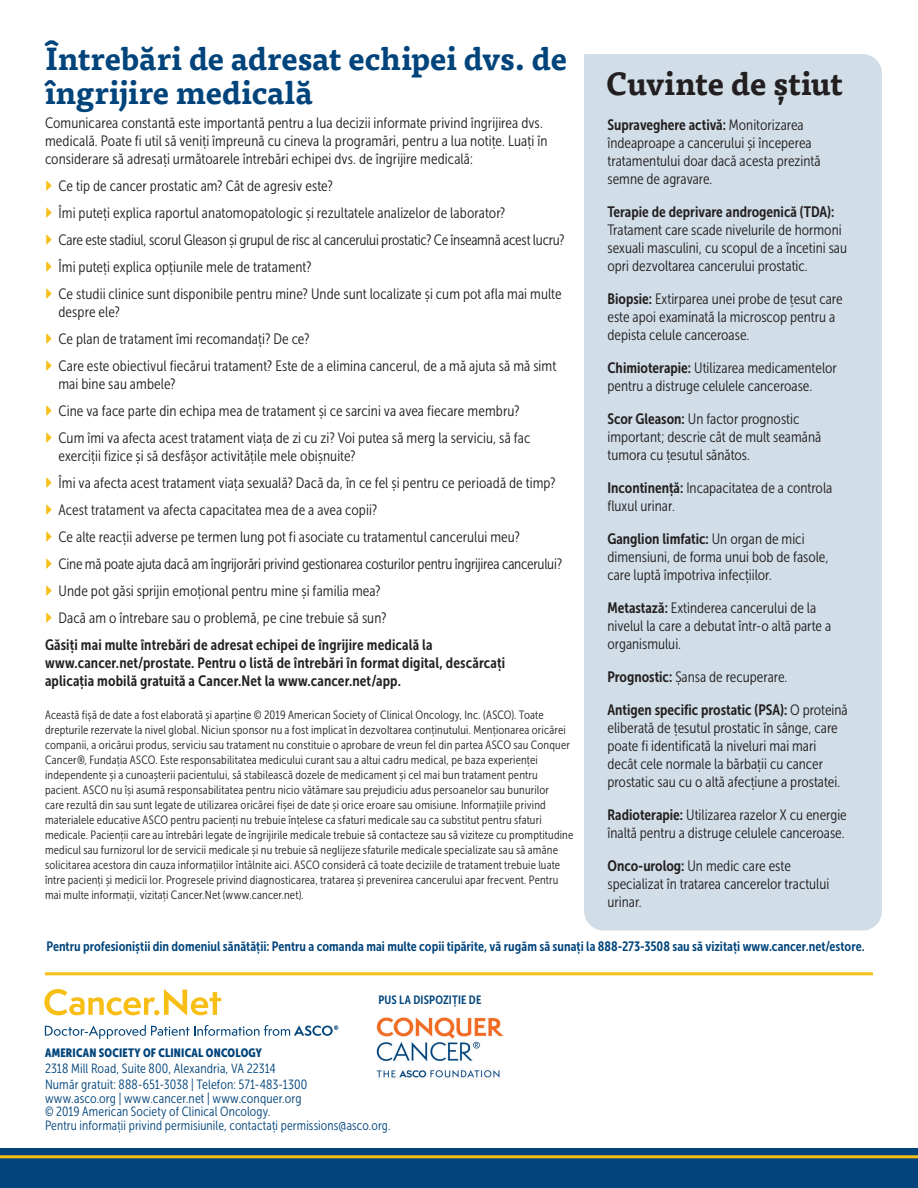
<style>
.page{position:relative;width:918px;height:1188px;background:#fff}
.page>*{position:absolute;margin:0;border:0;box-sizing:border-box;transform-origin:0 0}
.t1{font:700 31.5px/34.5px "Tisa Pro";letter-spacing:-.005em;color:#00447b}
.t2{font:700 31.5px "Tisa Pro";letter-spacing:-.01em;color:#231f20}
.t3{font:15px/18px "Museo Sans Cond 300";color:#231f20}
.t4{font:15px "Museo Sans Cond 700";letter-spacing:.01em;color:#231f20}
.t5{font:13.5px "Museo Sans Cond 700";color:#00447b}
.t6{font:13.35px/13.5px "Museo Sans Cond 300";letter-spacing:.01em;color:#00447b}
.t7{font:12px/15px "Museo Sans Cond 300";letter-spacing:.015em;color:#231f20}
.t8{font:12px "Museo Sans Cond 900";letter-spacing:.015em;color:#00447b}
.t9{font:12px "Museo Sans Cond 700";letter-spacing:.015em;color:#00447b}
.s1{font-family:"Museo Sans Cond 700"}
</style>
<div class="page">
<div style="left:584px;top:54px;width:298px;height:877px;background:#d1dee7"></div>
<hr style="left:45px;top:972px;width:828px;height:3px;background:#f7be16">
<img style="left:376px;top:1017px;width:128px;height:61px">
<div style="left:0;top:1148px;width:918px;height:40px;background:#00447b"></div>
<hr style="left:0;top:1155px;width:918px;height:3px;background:#f7be16">
<svg style="left:44px;top:989px;width:177px;height:27px"></svg>
<svg style="left:45px;top:1025px;width:293px;height:14px"></svg>
<h2 class="t1" style="left:45px;top:40px;width:524px">Întrebări de adresat echipei dvs. de îngrijire medicală</h2>
<p class="t3" style="left:45px;top:114px;width:504px">Comunicarea constantă este importantă pentru a lua decizii informate privind îngrijirea dvs. medicală. Poate fi util să veniți împreună cu cineva la programări, pentru a lua notițe. Luați în considerare să adresați următoarele întrebări echipei dvs. de îngrijire medicală:</p>
<p class="t3" style="left:58px;top:177px;width:276px">Ce tip de cancer prostatic am? Cât de agresiv este?</p>
<p class="t3" style="left:58px;top:204px;width:448px">Îmi puteți explica raportul anatomopatologic și rezultatele analizelor de laborator?</p>
<p class="t3" style="left:58px;top:231px;width:508px">Care este stadiul, scorul Gleason și grupul de risc al cancerului prostatic? Ce înseamnă acest lucru?</p>
<p class="t3" style="left:58px;top:258px;width:255px">Îmi puteți explica opțiunile mele de tratament?</p>
<p class="t3" style="left:58px;top:285px;width:505px">Ce studii clinice sunt disponibile pentru mine? Unde sunt localizate și cum pot afla mai multe despre ele?</p>
<p class="t3" style="left:58px;top:330px;width:252px">Ce plan de tratament îmi recomandați? De ce?</p>
<p class="t3" style="left:58px;top:357px;width:499px">Care este obiectivul fiecărui tratament? Este de a elimina cancerul, de a mă ajuta să mă simt mai bine sau ambele?</p>
<p class="t3" style="left:58px;top:402px;width:462px">Cine va face parte din echipa mea de tratament și ce sarcini va avea fiecare membru?</p>
<p class="t3" style="left:58px;top:429px;width:474px">Cum îmi va afecta acest tratament viața de zi cu zi? Voi putea să merg la serviciu, să fac exerciții fizice și să desfășor activitățile mele obișnuite?</p>
<p class="t3" style="left:58px;top:474px;width:499px">Îmi va afecta acest tratament viața sexuală? Dacă da, în ce fel și pentru ce perioadă de timp?</p>
<p class="t3" style="left:58px;top:501px;width:320px">Acest tratament va afecta capacitatea mea de a avea copii?</p>
<p class="t3" style="left:58px;top:528px;width:463px">Ce alte reacții adverse pe termen lung pot fi asociate cu tratamentul cancerului meu?</p>
<p class="t3" style="left:58px;top:555px;width:505px">Cine mă poate ajuta dacă am îngrijorări privind gestionarea costurilor pentru îngrijirea cancerului?</p>
<p class="t3" style="left:58px;top:582px;width:324px">Unde pot găsi sprijin emoțional pentru mine și familia mea?</p>
<p class="t3" style="left:58px;top:609px;width:329px">Dacă am o întrebare sau o problemă, pe cine trebuie să sun?</p>
<p class="t4" style="left:45px;top:637px;width:389px">Găsiți mai multe întrebări de adresat echipei de îngrijire medicală la</p>
<p class="t4" style="left:45px;top:655px;width:462px">www.cancer.net/prostate. Pentru o listă de întrebări în format digital, descărcați</p>
<p class="t4" style="left:45px;top:673px;width:357px">aplicația mobilă gratuită a Cancer.Net la www.cancer.net/app.</p>
<p class="t7" style="left:45px;top:708px;width:530px">Această fișă de date a fost elaborată și aparține © 2019 American Society of Clinical Oncology, Inc. (ASCO). Toate drepturile rezervate la nivel global. Niciun sponsor nu a fost implicat în dezvoltarea conținutului. Menționarea oricărei companii, a oricărui produs, serviciu sau tratament nu constituie o aprobare de vreun fel din partea ASCO sau Conquer Cancer®, Fundația ASCO. Este responsabilitatea medicului curant sau a altui cadru medical, pe baza experienței independente și a cunoașterii pacientului, să stabilească dozele de medicament și cel mai bun tratament pentru pacient. ASCO nu își asumă responsabilitatea pentru nicio vătămare sau prejudiciu adus persoanelor sau bunurilor<br>care rezultă din sau sunt legate de utilizarea oricărei fișei de date și orice eroare sau omisiune. Informațiile privind materialele educative ASCO pentru pacienți nu trebuie înțelese ca sfaturi medicale sau ca substitut pentru sfaturi medicale. Pacienții care au întrebări legate de îngrijirile medicale trebuie să contacteze sau să viziteze cu promptitudine medicul sau furnizorul lor de servicii medicale și nu trebuie să neglijeze sfaturile medicale specializate sau să amâne solicitarea acestora din cauza informațiilor întâlnite aici. ASCO consideră că toate deciziile de tratament trebuie luate între pacienți și medicii lor. Progresele privind diagnosticarea, tratarea și prevenirea cancerului apar frecvent. Pentru</p>
<p class="t7" style="left:45px;top:888px;width:260px">mai multe informații, vizitați Cancer.Net (www.cancer.net).</p>
<h2 class="t2" style="left:606px;top:58px;width:239px">Cuvinte de știut</h2>
<p class="t3" style="left:608px;top:116px;width:215px"><span class="s1">Supraveghere activă:</span> Monitorizarea îndeaproape a cancerului și începerea tratamentului doar dacă acesta prezintă semne de agravare.</p>
<p class="t3" style="left:608px;top:203px;width:241px"><span class="s1">Terapie de deprivare androgenică (TDA):<br></span>Tratament care scade nivelurile de hormoni sexuali masculini, cu scopul de a încetini sau opri dezvoltarea cancerului prostatic.</p>
<p class="t3" style="left:608px;top:290px;width:237px"><span class="s1">Biopsie:</span> Extirparea unei probe de țesut care este apoi examinată la microscop pentru a depista celule canceroase.</p>
<p class="t3" style="left:608px;top:359px;width:231px"><span class="s1">Chimioterapie:</span> Utilizarea medicamentelor pentru a distruge celulele canceroase.</p>
<p class="t3" style="left:608px;top:410px;width:215px"><span class="s1">Scor Gleason:</span> Un factor prognostic important; descrie cât de mult seamănă tumora cu țesutul sănătos.</p>
<p class="t3" style="left:608px;top:479px;width:226px"><span class="s1">Incontinență:</span> Incapacitatea de a controla fluxul urinar.</p>
<p class="t3" style="left:608px;top:530px;width:223px"><span class="s1">Ganglion limfatic:</span> Un organ de mici dimensiuni, de forma unui bob de fasole, care luptă împotriva infecțiilor.</p>
<p class="t3" style="left:608px;top:599px;width:225px"><span class="s1">Metastază:</span> Extinderea cancerului de la nivelul la care a debutat într-o altă parte a organismului.</p>
<p class="t3" style="left:608px;top:668px;width:181px"><span class="s1">Prognostic:</span> Șansa de recuperare.</p>
<p class="t3" style="left:608px;top:701px;width:242px"><span class="s1">Antigen specific prostatic (PSA):</span> O proteină eliberată de țesutul prostatic în sânge, care poate fi identificată la niveluri mai mari decât cele normale la bărbații cu cancer prostatic sau cu o altă afecțiune a prostatei.</p>
<p class="t3" style="left:608px;top:806px;width:241px"><span class="s1">Radioterapie:</span> Utilizarea razelor X cu energie înaltă pentru a distruge celulele canceroase.</p>
<p class="t3" style="left:608px;top:857px;width:223px"><span class="s1">Onco-urolog:</span> Un medic care este specializat în tratarea cancerelor tractului urinar.</p>
<p class="t5" style="left:46px;top:939px;width:820px">Pentru profesioniștii din domeniul sănătății: Pentru a comanda mai multe copii tipărite, vă rugăm să sunați la 888-273-3508 sau să vizitați www.cancer.net/estore.</p>
<p class="t9" style="left:379px;top:993px;width:104px">PUS LA DISPOZIȚIE DE</p>
<p class="t8" style="left:45px;top:1046px;width:218px">AMERICAN SOCIETY OF CLINICAL ONCOLOGY</p>
<p class="t6" style="left:45px;top:1060px;width:264px;line-height:16.5px">2318 Mill Road, Suite 800, Alexandria, VA 22314<br>Număr gratuit: 888-651-3038 | Telefon: 571-483-1300</p>
<p class="t6" style="left:45px;top:1092px;width:347px">www.asco.org | www.cancer.net | www.conquer.org<br>© 2019 American Society of Clinical Oncology.<br>Pentru informații privind permisiunile, contactați permissions@asco.org.</p>
</div>
